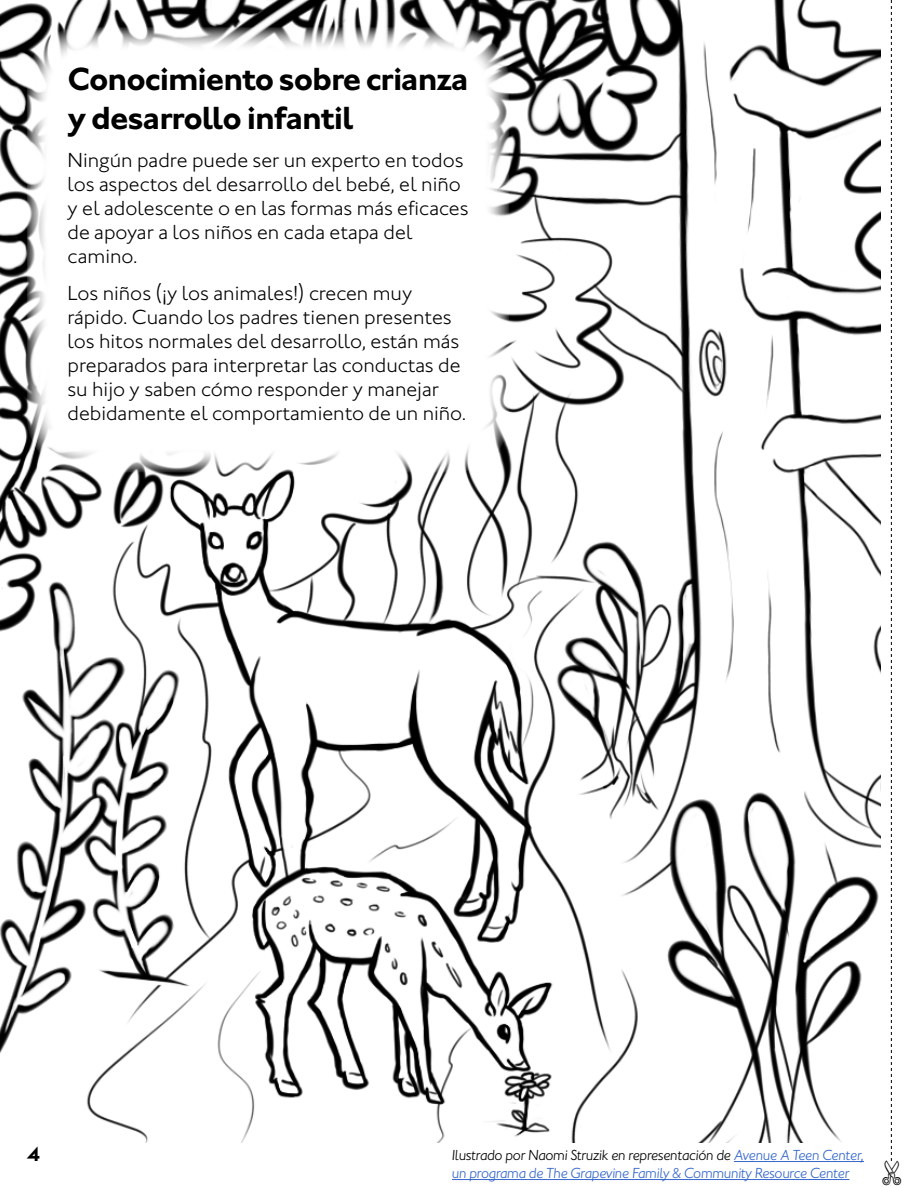
<style>
.page{position:relative;width:918px;height:1188px;background:#fff}
.page>*{position:absolute;margin:0;border:0;box-sizing:border-box;transform-origin:0 0}
.t1{font:700 33px/39.6px "Johnston ITC Pro";letter-spacing:-.03em;color:#000}
.t2{font:300 21px/24px "Johnston ITC Pro";color:#000}
.t3{font:700 21px "Johnston ITC Pro";color:#000}
.t4{font:italic 300 15px/18px "Johnston ITC Pro";letter-spacing:-.025em;color:#36c}
.s1{color:#000}
</style>
<div class="page">
<img style="left:0;top:0;width:881px;height:1143px">
<div style="left:27px;top:27px;width:482px;height:446px;background:#fff;border-radius:54px"></div>
<hr style="left:734px;top:1161px;width:130px;height:1px;background:#36c">
<hr style="left:452px;top:1179px;width:397px;height:1px;background:#36c">
<svg style="left:890px;top:0;width:2px;height:1161px"></svg>
<h1 class="t1" style="left:68px;top:59px;width:403px">Conocimiento sobre crianza y desarrollo infantil</h1>
<p class="t2" style="left:68px;top:148px;width:403px">Ningún padre puede ser un experto en todos los aspectos del desarrollo del bebé, el niño y el adolescente o en las formas más eficaces de apoyar a los niños en cada etapa del camino.</p>
<p class="t2" style="left:68px;top:281px;width:400px">Los niños (¡y los animales!) crecen muy rápido. Cuando los padres tienen presentes los hitos normales del desarrollo, están más preparados para interpretar las conductas de su hijo y saben cómo responder y manejar debidamente el comportamiento de un niño.</p>
<p class="t3" style="left:27px;top:1141px;width:14px">4</p>
<p class="t4" style="left:452px;top:1146px;width:414px"><span class="s1">Ilustrado por Naomi Struzik en representación de</span> Avenue A Teen Center, un programa de The Grapevine Family &amp; Community Resource Center</p>
</div>
